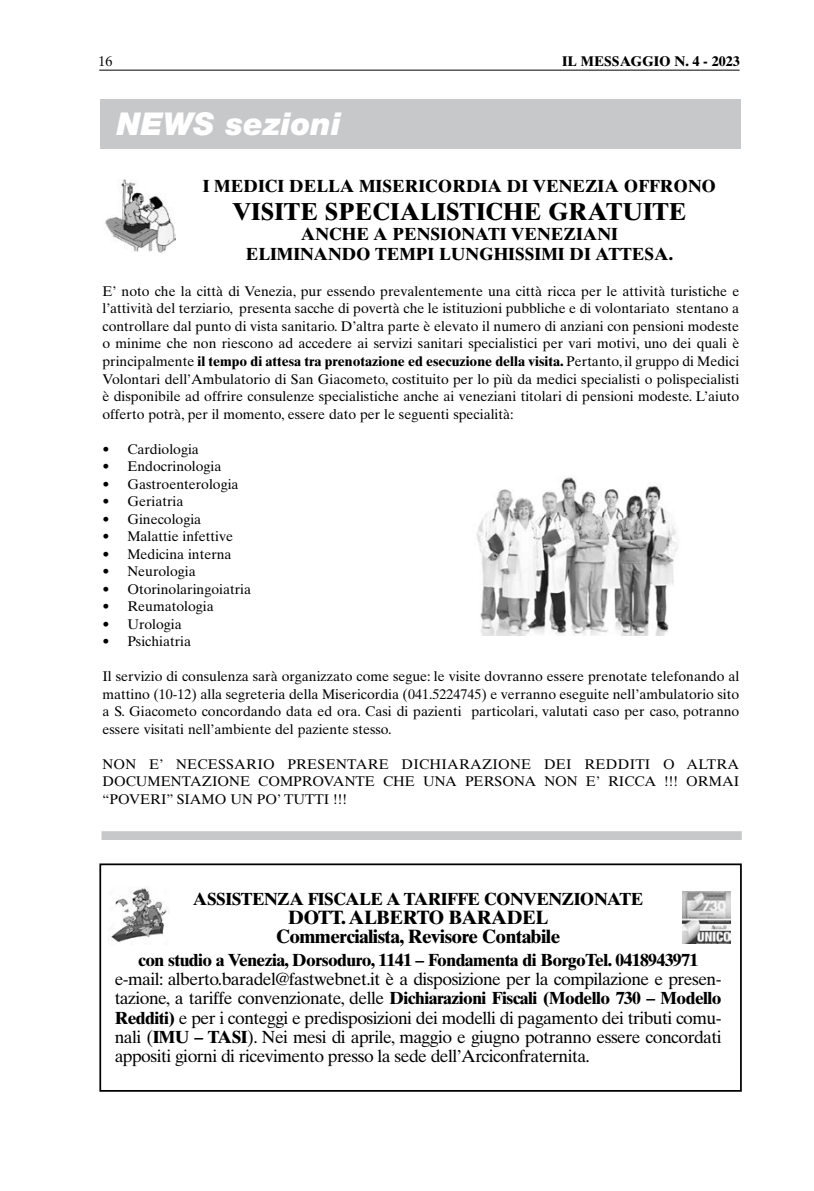
<style>
.page{position:relative;width:814px;height:1191px;background:#fff}
.page>*{position:absolute;margin:0;border:0;box-sizing:border-box;transform-origin:0 0}
.t1{font:italic 900 31.5px "Helvetica Neue LT Std";color:#fff}
.t2{font:700 24.5px "Times Ten";color:#000}
.t3{font:700 19.25px/19.2px "Times Ten";letter-spacing:-.03em;color:#000;text-align:center}
.t4{font:17.5px/19.2px "Times Ten";letter-spacing:-.03em;color:#000;text-align:justify}
.t5{font:700 17.5px "Times Ten";letter-spacing:-.03em;color:#000}
.t6{font:700 17.5px/20.1px "Times Ten";color:#000;text-align:center}
.t7{font:14px/17.5px "Times Ten";color:#000;text-align:justify}
.t8{font:700 14px "Times Ten";color:#000}
.s1{font-weight:700}
</style>
<div class="page">
<hr style="left:99px;top:70px;width:640px;height:1px;background:#000">
<div style="left:100px;top:99px;width:640px;height:50px;background:#c7c8ca"></div>
<div style="left:99px;top:863px;width:642px;height:228px;border:2px solid #000"></div>
<div style="left:101px;top:831px;width:640px;height:9px;background:#c7c8ca"></div>
<img style="left:105px;top:179px;width:71px;height:74px">
<img style="left:476px;top:477px;width:202px;height:158px">
<img style="left:108px;top:886px;width:59px;height:57px">
<img style="left:682px;top:891px;width:48px;height:53px">
<p class="t7" style="left:98px;top:52px;width:15px">16</p>
<p class="t8" style="left:562px;top:53px;width:179px">IL MESSAGGIO N. 4 - 2023</p>
<h1 class="t1" style="left:117px;top:105px;width:225px">NEWS sezioni</h1>
<p class="t6" style="left:203px;top:175px;width:515px">I MEDICI DELLA MISERICORDIA DI VENEZIA OFFRONO</p>
<h2 class="t2" style="left:232px;top:196px;width:456px">VISITE SPECIALISTICHE GRATUITE</h2>
<p class="t6" style="left:246px;top:224px;width:429px">ANCHE A PENSIONATI VENEZIANI<br>ELIMINANDO TEMPI LUNGHISSIMI DI ATTESA.</p>
<p class="t7" style="left:102px;top:282px;width:638px">E’ noto che la città di Venezia, pur essendo prevalentemente una città ricca per le attività turistiche e l’attività del terziario, presenta sacche di povertà che le istituzioni pubbliche e di volontariato stentano a controllare dal punto di vista sanitario. D’altra parte è elevato il numero di anziani con pensioni modeste o minime che non riescono ad accedere ai servizi sanitari specialistici per vari motivi, uno dei quali è principalmente <span class="s1">il tempo di attesa tra prenotazione ed esecuzione della visita.</span> Pertanto, il gruppo di Medici Volontari dell’Ambulatorio di San Giacometo, costituito per lo più da medici specialisti o polispecialisti è disponibile ad offrire consulenze specialistiche anche ai veneziani titolari di pensioni modeste. L’aiuto offerto potrà, per il momento, essere dato per le seguenti specialità:</p>
<p class="t7" style="left:102px;top:440px;width:98px">• Cardiologia</p>
<p class="t7" style="left:102px;top:457px;width:120px">• Endocrinologia</p>
<p class="t7" style="left:102px;top:475px;width:138px">• Gastroenterologia</p>
<p class="t7" style="left:102px;top:492px;width:82px">• Geriatria</p>
<p class="t7" style="left:102px;top:510px;width:100px">• Ginecologia</p>
<p class="t7" style="left:102px;top:527px;width:132px">• Malattie infettive</p>
<p class="t7" style="left:102px;top:545px;width:131px">• Medicina interna</p>
<p class="t7" style="left:102px;top:562px;width:95px">• Neurologia</p>
<p class="t7" style="left:102px;top:580px;width:150px">• Otorinolaringoiatria</p>
<p class="t7" style="left:102px;top:597px;width:113px">• Reumatologia</p>
<p class="t7" style="left:102px;top:615px;width:81px">• Urologia</p>
<p class="t7" style="left:102px;top:632px;width:90px">• Psichiatria</p>
<p class="t7" style="left:102px;top:667px;width:638px">Il servizio di consulenza sarà organizzato come segue: le visite dovranno essere prenotate telefonando al mattino (10-12) alla segreteria della Misericordia (041.5224745) e verranno eseguite nell’ambulatorio sito a S. Giacometo concordando data ed ora. Casi di pazienti particolari, valutati caso per caso, potranno essere visitati nell’ambiente del paziente stesso.</p>
<p class="t7" style="left:102px;top:755px;width:638px">NON E’ NECESSARIO PRESENTARE DICHIARAZIONE DEI REDDITI O ALTRA DOCUMENTAZIONE COMPROVANTE CHE UNA PERSONA NON E’ RICCA !!! ORMAI “POVERI” SIAMO UN PO’ TUTTI !!!</p>
<p class="t5" style="left:193px;top:888px;width:452px">ASSISTENZA FISCALE A TARIFFE CONVENZIONATE</p>
<h3 class="t3" style="left:276px;top:907px;width:286px">DOTT. ALBERTO BARADEL<br>Commercialista, Revisore Contabile</h3>
<p class="t5" style="left:138px;top:949px;width:561px">con studio a Venezia, Dorsoduro, 1141 – Fondamenta di BorgoTel. 0418943971</p>
<p class="t4" style="left:115px;top:969px;width:608px">e-mail: alberto.baradel@fastwebnet.it è a disposizione per la compilazione e presen&shy;tazione, a tariffe convenzionate, delle <span class="s1">Dichiarazioni Fiscali (Modello 730 – Modello Redditi)</span> e per i conteggi e predisposizioni dei modelli di pagamento dei tributi comu&shy;nali (<span class="s1">IMU – TASI</span>). Nei mesi di aprile, maggio e giugno potranno essere concordati appositi giorni di ricevimento presso la sede dell’Arciconfraternita.</p>
</div>
